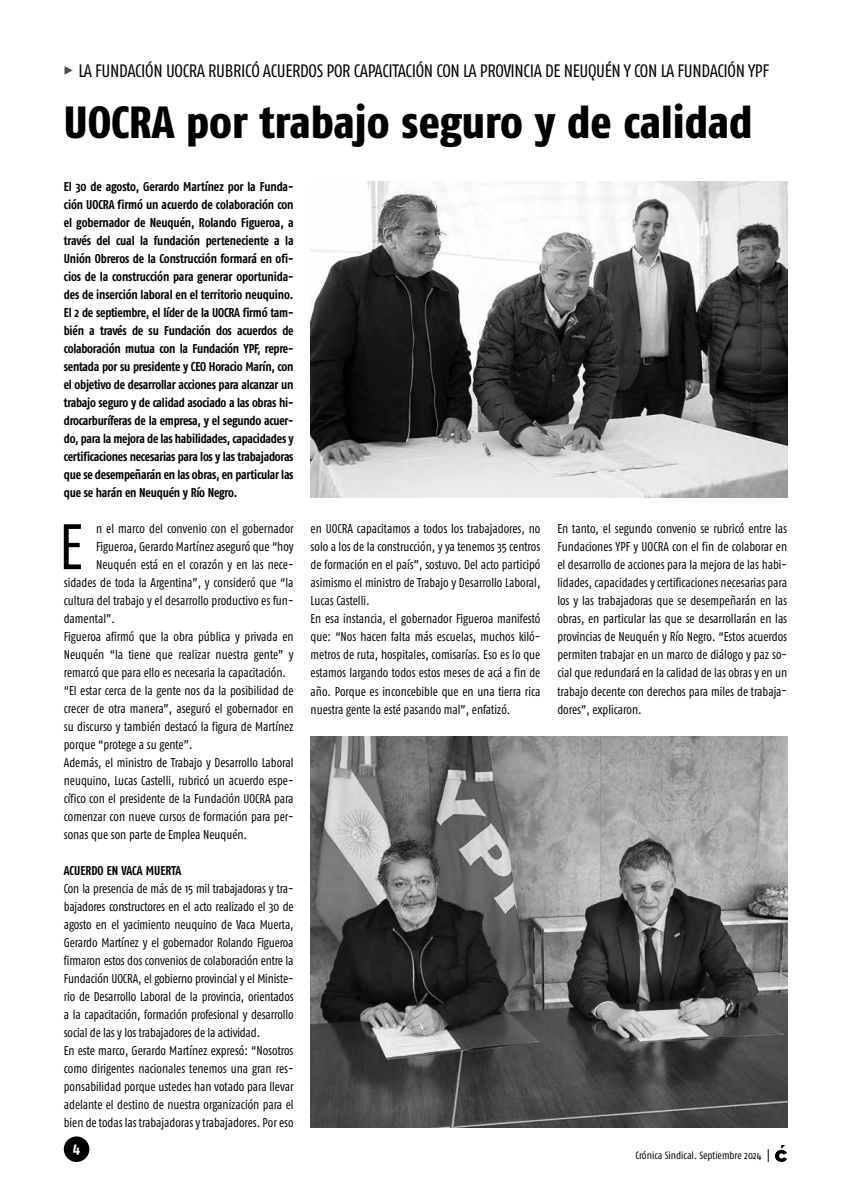
<style>
.page{position:relative;width:851px;height:1191px;background:#fff}
.page>*{position:absolute;margin:0;border:0;box-sizing:border-box;transform-origin:0 0}
.t1{font:64.2px "Fago Co";color:#000;scale:.95 1}
.t2{font:800 45px "Fago Co";color:#000}
.t3{font:18px "Fago Co Lf";letter-spacing:-.02em;color:#000}
.t4{font:700 15px "Fago Co";color:#fff}
.t5{font:12.75px/18px "Fago Co";letter-spacing:-.005em;color:#000;scale:.95 1}
.t6{font:700 12.75px/18px "Fago Co";letter-spacing:-.02em;color:#000;text-align:justify;scale:.95 1}
.t7{font:700 12.75px "Fago Co";color:#000;scale:.95 1}
.t8{font:10.5px "Fago Co";color:#000}
.s1{font-family:"Fago Co Extra Bold Caps Exp";color:#4a4a49}
</style>
<div class="page">
<div style="left:64px;top:1136px;width:25px;height:26px;background:#000;border-radius:50%"></div>
<svg style="left:774px;top:1145px;width:13px;height:17px"></svg>
<svg style="left:767px;top:1149px;width:1px;height:13px"></svg>
<img style="left:310px;top:182px;width:477px;height:315px">
<img style="left:310px;top:736px;width:477px;height:391px">
<h3 class="t3" style="left:64px;top:60px;width:706px"><span class="s1">%</span> LA FUNDACIÓN UOCRA RUBRICÓ ACUERDOS POR CAPACITACIÓN CON LA PROVINCIA DE NEUQUÉN Y CON LA FUNDACIÓN YPF</h3>
<h2 class="t2" style="left:64px;top:96px;width:690px">UOCRA por trabajo seguro y de calidad</h2>
<p class="t6" style="left:64px;top:177px;width:243px">El 30 de agosto, Gerardo Martínez por la Funda&shy;ción UOCRA firmó un acuerdo de colaboración con el gobernador de Neuquén, Rolando Figueroa, a través del cual la fundación perteneciente a la Unión Obreros de la Construcción formará en ofi&shy;cios de la construcción para generar oportunida&shy;des de inserción laboral en el territorio neuquino.<br>El 2 de septiembre, el líder de la UOCRA firmó tam&shy;bién a través de su Fundación dos acuerdos de colaboración mutua con la Fundación YPF, repre&shy;sentada por su presidente y CEO Horacio Marín, con el objetivo de desarrollar acciones para alcanzar un trabajo seguro y de calidad asociado a las obras hi&shy;drocarburíferas de la empresa, y el segundo acuer&shy;do, para la mejora de las habilidades, capacidades y certificaciones necesarias para los y las trabajadoras que se desempeñarán en las obras, en particular las que se harán en Neuquén y Río Negro.</p>
<h1 class="t1" style="left:59px;top:510px;width:27px">E</h1>
<p class="t5" style="left:96px;top:519px;width:209px">n el marco del convenio con el gobernador</p>
<p class="t5" style="left:96px;top:537px;width:209px">Figueroa, Gerardo Martínez aseguró que “hoy</p>
<p class="t5" style="left:96px;top:555px;width:209px">Neuquén está en el corazón y en las nece-</p>
<p class="t5" style="left:64px;top:573px;width:243px">sidades de toda la Argentina”, y consideró que “la</p>
<p class="t5" style="left:64px;top:591px;width:243px">cultura del trabajo y el desarrollo productivo es fun-</p>
<p class="t5" style="left:64px;top:609px;width:55px">damental”.</p>
<p class="t5" style="left:64px;top:627px;width:243px">Figueroa afirmó que la obra pública y privada en</p>
<p class="t5" style="left:64px;top:645px;width:243px">Neuquén “la tiene que realizar nuestra gente” y</p>
<p class="t5" style="left:64px;top:663px;width:235px">remarcó que para ello es necesaria la capacitación.</p>
<p class="t5" style="left:64px;top:681px;width:243px">“El estar cerca de la gente nos da la posibilidad de</p>
<p class="t5" style="left:64px;top:699px;width:243px">crecer de otra manera”, aseguró el gobernador en</p>
<p class="t5" style="left:64px;top:717px;width:243px">su discurso y también destacó la figura de Martínez</p>
<p class="t5" style="left:64px;top:735px;width:137px">porque “protege a su gente”.</p>
<p class="t5" style="left:64px;top:753px;width:243px">Además, el ministro de Trabajo y Desarrollo Laboral</p>
<p class="t5" style="left:64px;top:771px;width:243px">neuquino, Lucas Castelli, rubricó un acuerdo espe-</p>
<p class="t5" style="left:64px;top:789px;width:243px">cífico con el presidente de la Fundación UOCRA para</p>
<p class="t5" style="left:64px;top:807px;width:243px">comenzar con nueve cursos de formación para per-</p>
<p class="t5" style="left:64px;top:825px;width:194px">sonas que son parte de Emplea Neuquén.</p>
<p class="t7" style="left:64px;top:863px;width:125px">ACUERDO EN VACA MUERTA</p>
<p class="t5" style="left:64px;top:879px;width:243px">Con la presencia de más de 15 mil trabajadoras y tra&shy;bajadores constructores en el acto realizado el 30 de agosto en el yacimiento neuquino de Vaca Muerta, Gerardo Martínez y el gobernador Rolando Figueroa firmaron estos dos convenios de colaboración entre la Fundación UOCRA, el gobierno provincial y el Ministe&shy;rio de Desarrollo Laboral de la provincia, orientados a la capacitación, formación profesional y desarrollo social de las y los trabajadores de la actividad.<br>En este marco, Gerardo Martínez expresó: “Nosotros como dirigentes nacionales tenemos una gran res&shy;ponsabilidad porque ustedes han votado para llevar adelante el destino de nuestra organización para el bien de todas las trabajadoras y trabajadores. Por eso</p>
<p class="t4" style="left:73px;top:1138px;width:9px">4</p>
<p class="t5" style="left:310px;top:520px;width:243px">en UOCRA capacitamos a todos los trabajadores, no solo a los de la construcción, y ya tenemos 35 centros de formación en el país”, sostuvo. Del acto participó asimismo el ministro de Trabajo y Desarrollo Laboral, Lucas Castelli.<br>En esa instancia, el gobernador Figueroa manifestó que: “Nos hacen falta más escuelas, muchos kiló&shy;metros de ruta, hospitales, comisarías. Eso es lo que estamos largando todos estos meses de acá a fin de año. Porque es inconcebible que en una tierra rica nuestra gente la esté pasando mal”, enfatizó.</p>
<p class="t5" style="left:557px;top:520px;width:243px;text-align:justify">En tanto, el segundo convenio se rubricó entre las Fundaciones YPF y UOCRA con el fin de colaborar en el desarrollo de acciones para la mejora de las habi&shy;lidades, capacidades y certificaciones necesarias para los y las trabajadoras que se desempeñarán en las obras, en particular las que se desarrollarán en las provincias de Neuquén y Río Negro. “Estos acuerdos permiten trabajar en un marco de diálogo y paz so&shy;cial que redundará en la calidad de las obras y en un trabajo decente con derechos para miles de trabaja&shy;dores”, explicaron.</p>
<p class="t8" style="left:635px;top:1149px;width:128px">Crónica Sindical. Septiembre 2024</p>
</div>
